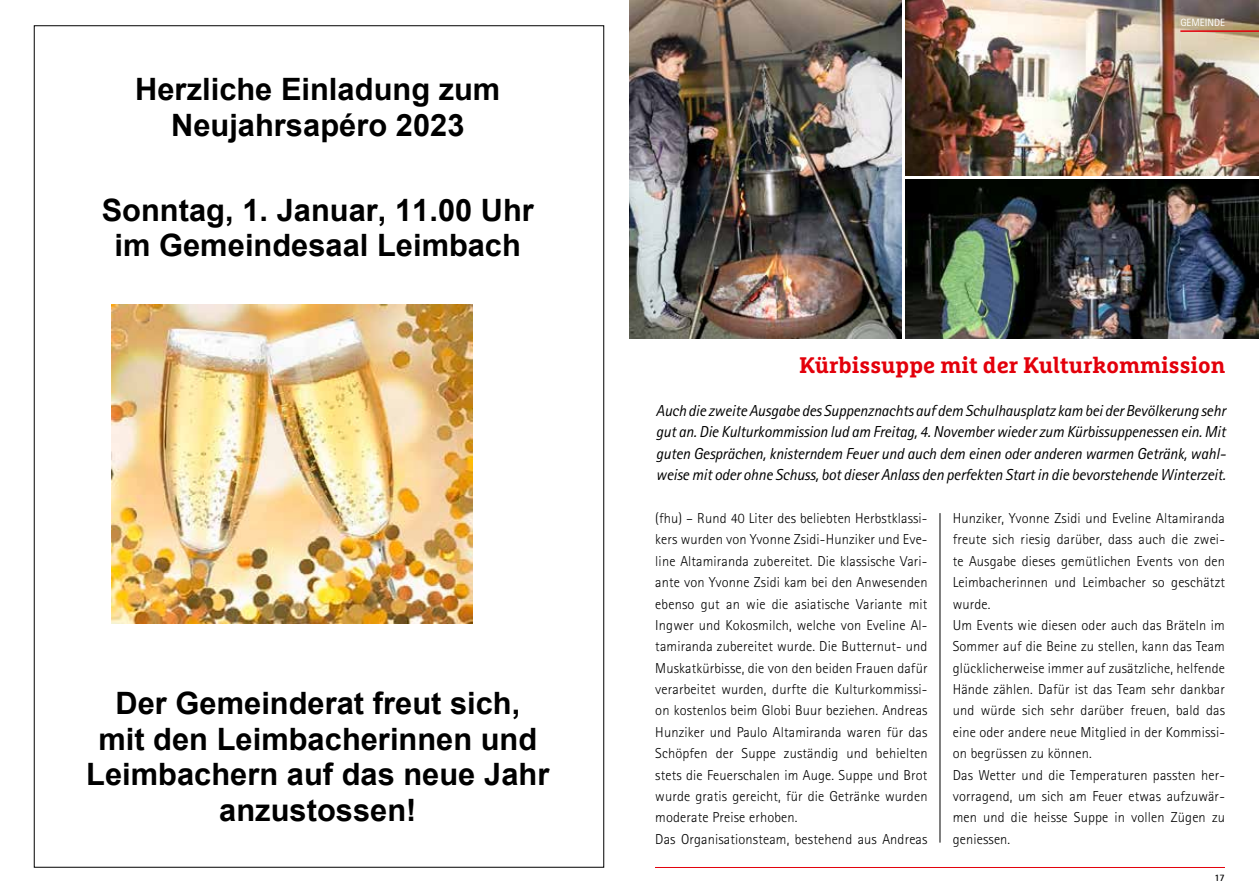
<style>
.page{position:relative;width:1259px;height:893px;background:#fff}
.page>*{position:absolute;margin:0;border:0;box-sizing:border-box;transform-origin:0 0}
.t1{font:700 30.75px/35.4px "Arial";color:#000;text-align:center}
.t2{font:700 22.5px "Marselis Slab Pro";color:#e3000b}
.t3{font:italic 15.9px/21.3px "Rotis Sans Serif Std";letter-spacing:-.01em;color:#000;text-align:justify}
.t4{font:300 14.4px/21.3px "Rotis Sans Serif Std";letter-spacing:.01em;color:#000}
.t5{font:10.5px "Rotis Sans Serif Std";color:#fff}
.t6{font:700 9.9px "Rotis Sans Serif Std";color:#000}
</style>
<div class="page">
<hr style="left:939px;top:513px;width:1px;height:330px;background:#000">
<img style="left:629px;top:0;width:272px;height:339px">
<img style="left:906px;top:0;width:353px;height:176px">
<img style="left:906px;top:180px;width:353px;height:159px">
<hr style="left:1180px;top:30px;width:79px;height:2px;background:#e3000b">
<hr style="left:655px;top:867px;width:570px;height:1px;background:#e3000b">
<img style="left:111px;top:305px;width:361px;height:318px">
<h1 class="t1" style="left:135px;top:72px;width:367px">Herzliche Einladung zum<br>Neujahrsapéro 2023</h1>
<h1 class="t1" style="left:102px;top:192px;width:433px">Sonntag, 1. Januar, 11.00 Uhr im Gemeindesaal Leimbach</h1>
<h1 class="t1" style="left:86px;top:686px;width:464px">Der Gemeinderat freut sich,<br>mit den Leimbacherinnen und<br>Leimbachern auf das neue Jahr anzustossen!</h1>
<p class="t5" style="left:1180px;top:16px;width:46px">GEMEINDE</p>
<h2 class="t2" style="left:799px;top:351px;width:427px">Kürbissuppe mit der Kulturkommission</h2>
<p class="t3" style="left:656px;top:400px;width:571px">Auch die zweite Ausgabe des Suppenznachts auf dem Schulhausplatz kam bei der Bevölkerung sehr gut an. Die Kulturkommission lud am Freitag, 4. November wieder zum Kürbissuppenessen ein. Mit guten Gesprächen, knisterndem Feuer und auch dem einen oder anderen warmen Getränk, wahl&shy;weise mit oder ohne Schuss, bot dieser Anlass den perfekten Start in die bevorstehende Winterzeit.</p>
<p class="t4" style="left:655px;top:508px;width:274px">(fhu) – Rund 40 Liter des beliebten Herbstklassi&shy;kers wurden von Yvonne Zsidi-Hunziker und Eve&shy;line Altamiranda zubereitet. Die klassische Vari&shy;ante von Yvonne Zsidi kam bei den Anwesenden ebenso gut an wie die asiatische Variante mit Ingwer und Kokosmilch, welche von Eveline Al&shy;tamiranda zubereitet wurde. Die Butternut- und Muskatkürbisse, die von den beiden Frauen dafür verarbeitet wurden, durfte die Kulturkommissi&shy;on kostenlos beim Globi Buur beziehen. Andreas Hunziker und Paulo Altamiranda waren für das Schöpfen der Suppe zuständig und behielten stets die Feuerschalen im Auge. Suppe und Brot wurde gratis gereicht, für die Getränke wurden moderate Preise erhoben.<br>Das Organisationsteam, bestehend aus Andreas</p>
<p class="t4" style="left:952px;top:508px;width:274px">Hunziker, Yvonne Zsidi und Eveline Altamiranda freute sich riesig darüber, dass auch die zwei&shy;te Ausgabe dieses gemütlichen Events von den Leimbacherinnen und Leimbacher so geschätzt wurde.<br>Um Events wie diesen oder auch das Bräteln im Sommer auf die Beine zu stellen, kann das Team glücklicherweise immer auf zusätzliche, helfende Hände zählen. Dafür ist das Team sehr dankbar und würde sich sehr darüber freuen, bald das eine oder andere neue Mitglied in der Kommissi&shy;on begrüssen zu können.<br>Das Wetter und die Temperaturen passten her&shy;vorragend, um sich am Feuer etwas aufzuwär&shy;men und die heisse Suppe in vollen Zügen zu geniessen.</p>
<p class="t6" style="left:1214px;top:871px;width:12px">17</p>
</div>
